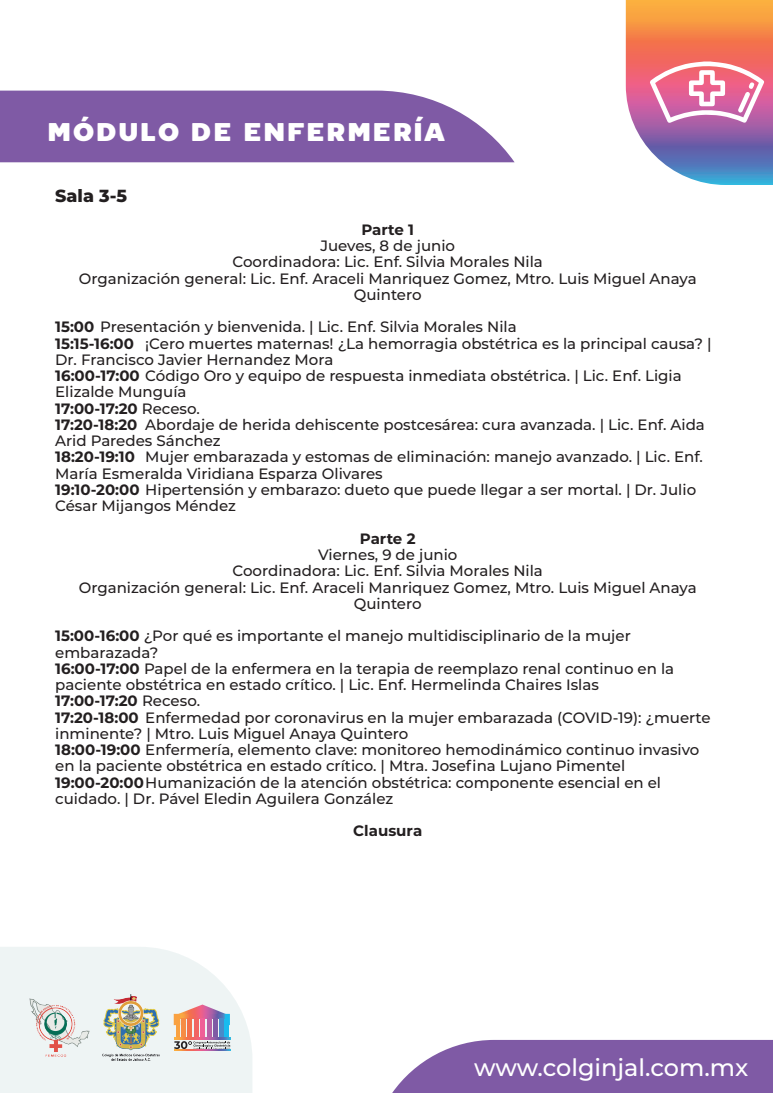
<style>
.page{position:relative;width:773px;height:1093px;background:#fff}
.page>*{position:absolute;margin:0;border:0;box-sizing:border-box;transform-origin:0 0}
.t1{font:800 25.62px "Monty";letter-spacing:.1em;color:#fff}
.t2{font:500 23.88px "Montserrat";color:#fff}
.t3{font:800 17.5px "Montserrat";color:#231f20}
.t4{font:500 15px/16.2px "Montserrat";color:#231f20;text-align:center}
.t5{font:700 15px "Montserrat";color:#231f20}
.s1{font-weight:700}
</style>
<div class="page">
<svg style="left:0;top:947px;width:252px;height:145px;background:#eff4f4"></svg>
<svg style="left:393px;top:1039px;width:379px;height:53px;background:#8b69ad"></svg>
<svg style="left:0;top:91px;width:514px;height:71px;background:#8966ac"></svg>
<svg style="left:625px;top:0;width:147px;height:185px;background:#cd8b93"></svg>
<svg style="left:177px;top:1004px;width:52px;height:10px"></svg>
<svg style="left:180px;top:1014px;width:45px;height:4px"></svg>
<div style="left:194px;top:1018px;width:5px;height:20px;background:#f16462"></div>
<div style="left:200px;top:1018px;width:5px;height:20px;background:#f05f97"></div>
<div style="left:181px;top:1018px;width:5px;height:20px;background:#f68c46"></div>
<div style="left:187px;top:1018px;width:5px;height:20px;background:#f36f4b"></div>
<div style="left:207px;top:1018px;width:5px;height:20px;background:#b660a6"></div>
<div style="left:213px;top:1018px;width:5px;height:20px;background:#7f5aa5"></div>
<div style="left:219px;top:1018px;width:5px;height:20px;background:#498bc9"></div>
<hr style="left:225px;top:1019px;width:4px;height:19px;background:#19bbee">
<hr style="left:176px;top:1019px;width:4px;height:19px;background:#f9a141">
<div style="left:174px;top:1013px;width:6px;height:12px;background:#f9a141"></div>
<div style="left:225px;top:1013px;width:5px;height:12px;background:#19bbee"></div>
<svg style="left:174px;top:1037px;width:56px;height:2px"></svg>
<svg style="left:174px;top:1049px;width:56px;height:1px"></svg>
<svg style="left:174px;top:1041px;width:57px;height:8px"></svg>
<img style="left:102px;top:994px;width:57px;height:66px">
<img style="left:29px;top:998px;width:60px;height:58px">
<h1 class="t1" style="left:48px;top:113px;width:398px">MÓDULO DE ENFERMERÍA</h1>
<p class="t3" style="left:55px;top:183px;width:73px">Sala 3-5</p>
<p class="t5" style="left:361px;top:219px;width:54px">Parte 1</p>
<p class="t4" style="left:79px;top:237px;width:619px">Jueves, 8 de junio<br>Coordinadora: Lic. Enf. Silvia Morales Nila<br>Organización general: Lic. Enf. Araceli Manriquez Gomez, Mtro. Luis Miguel Anaya Quintero</p>
<p class="t4" style="left:55px;top:318px;width:657px;text-align:left"><span class="s1">15:00</span> Presentación y bienvenida. | Lic. Enf. Silvia Morales Nila<br><span class="s1">15:15-16:00</span> ¡Cero muertes maternas! ¿La hemorragia obstétrica es la principal causa? | Dr. Francisco Javier Hernandez Mora<br><span class="s1">16:00-17:00</span> Código Oro y equipo de respuesta inmediata obstétrica. | Lic. Enf. Ligia Elizalde Munguía<br><span class="s1">17:00-17:20</span> Receso.<br><span class="s1">17:20-18:20</span> Abordaje de herida dehiscente postcesárea: cura avanzada. | Lic. Enf. Aida Arid Paredes Sánchez<br><span class="s1">18:20-19:10</span> Mujer embarazada y estomas de eliminación: manejo avanzado. | Lic. Enf.<br>María Esmeralda Viridiana Esparza Olivares<br><span class="s1">19:10-20:00</span> Hipertensión y embarazo: dueto que puede llegar a ser mortal. | Dr. Julio César Mijangos Méndez</p>
<p class="t5" style="left:360px;top:527px;width:57px">Parte 2</p>
<p class="t4" style="left:79px;top:546px;width:619px">Viernes, 9 de junio<br>Coordinadora: Lic. Enf. Silvia Morales Nila<br>Organización general: Lic. Enf. Araceli Manriquez Gomez, Mtro. Luis Miguel Anaya Quintero</p>
<p class="t4" style="left:55px;top:627px;width:657px;text-align:left"><span class="s1">15:00-16:00</span> ¿Por qué es importante el manejo multidisciplinario de la mujer embarazada?<br><span class="s1">16:00-17:00</span> Papel de la enfermera en la terapia de reemplazo renal continuo en la paciente obstétrica en estado crítico. | Lic. Enf. Hermelinda Chaires Islas<br><span class="s1">17:00-17:20</span> Receso.<br><span class="s1">17:20-18:00</span> Enfermedad por coronavirus en la mujer embarazada (COVID-19): ¿muerte inminente? | Mtro. Luis Miguel Anaya Quintero<br><span class="s1">18:00-19:00</span> Enfermería, elemento clave: monitoreo hemodinámico continuo invasivo en la paciente obstétrica en estado crítico. | Mtra. Josefina Lujano Pimentel <span class="s1">19:00-20:00</span> Humanización de la atención obstétrica: componente esencial en el cuidado. | Dr. Pável Eledin Aguilera González</p>
<p class="t5" style="left:353px;top:820px;width:70px">Clausura</p>
<h2 class="t2" style="left:474px;top:1050px;width:275px">www.colginjal.com.mx</h2>
</div>
